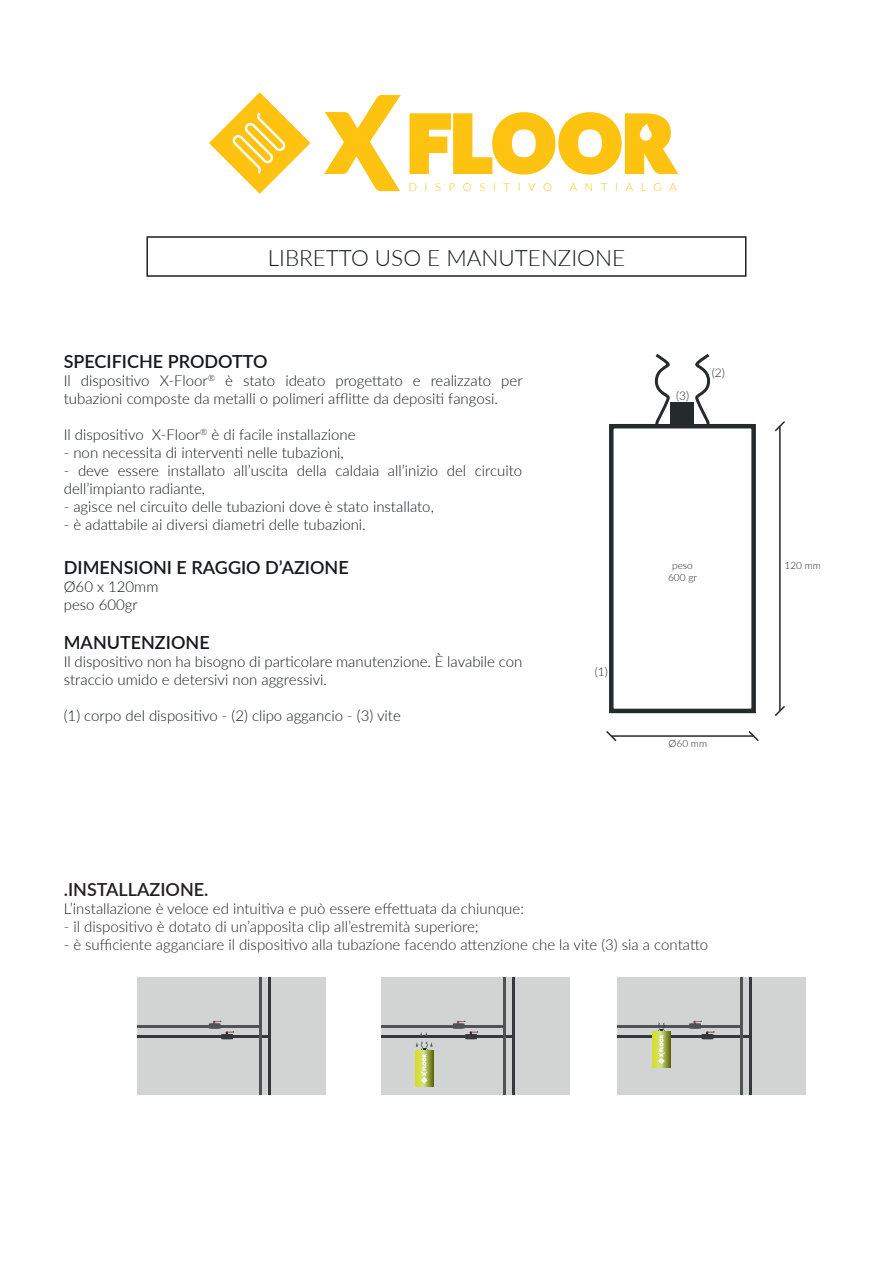
<style>
.page{position:relative;width:893px;height:1263px;background:#fff}
.page>*{position:absolute;margin:0;border:0;box-sizing:border-box;transform-origin:0 0}
.t1{font:300 22.5px "Lato";color:#15181c}
.t2{font:600 18px "Lato";color:#15181c}
.t3{font:600 18px "Lato";color:#231f20}
.t4{font:300 15px/18px "Lato";color:#15181c}
.t5{font:300 15px "Lato";color:#231f20}
.t6{font:300 12px "Lato";color:#231f20}
.t7{font:300 11.25px "Lato";letter-spacing:.68em;color:#fec210}
.t8{font:300 10.05px/12px "Lato";color:#231f20;text-align:center}
</style>
<div class="page">
<div style="left:609px;top:424px;width:147px;height:289px;border:4px solid #252a2d"></div>
<svg style="left:652px;top:353px;width:60px;height:76px"></svg>
<hr style="left:779px;top:426px;width:2px;height:285px;background:#252a2d">
<svg style="left:774px;top:421px;width:11px;height:12px"></svg>
<svg style="left:774px;top:704px;width:11px;height:12px"></svg>
<hr style="left:611px;top:735px;width:143px;height:2px;background:#252a2d">
<svg style="left:747px;top:731px;width:12px;height:11px"></svg>
<svg style="left:606px;top:731px;width:12px;height:11px"></svg>
<div style="left:137px;top:977px;width:189px;height:118px;background:#d1d4d3"></div>
<hr style="left:137px;top:1025px;width:124px;height:2px;background:#4f5356">
<hr style="left:137px;top:1035px;width:131px;height:2px;background:#34373c">
<hr style="left:268px;top:977px;width:3px;height:118px;background:#34373c">
<hr style="left:259px;top:977px;width:3px;height:118px;background:#4f5356">
<div style="left:209px;top:1023px;width:12px;height:5px;background:#4f5356"></div>
<div style="left:221px;top:1034px;width:12px;height:5px;background:#34373c"></div>
<svg style="left:213px;top:1021px;width:8px;height:3px"></svg>
<svg style="left:226px;top:1031px;width:8px;height:3px"></svg>
<div style="left:381px;top:977px;width:189px;height:118px;background:#d1d4d3"></div>
<hr style="left:381px;top:1025px;width:124px;height:2px;background:#4f5356">
<hr style="left:381px;top:1035px;width:131px;height:2px;background:#34373c">
<hr style="left:512px;top:977px;width:3px;height:118px;background:#34373c">
<hr style="left:503px;top:977px;width:3px;height:118px;background:#4f5356">
<div style="left:453px;top:1023px;width:12px;height:5px;background:#4f5356"></div>
<div style="left:465px;top:1034px;width:12px;height:5px;background:#34373c"></div>
<svg style="left:457px;top:1021px;width:8px;height:3px"></svg>
<svg style="left:470px;top:1031px;width:8px;height:3px"></svg>
<svg style="left:415px;top:1051px;width:18px;height:35px"></svg>
<div style="left:617px;top:977px;width:189px;height:118px;background:#d1d4d3"></div>
<hr style="left:617px;top:1025px;width:124px;height:2px;background:#4f5356">
<hr style="left:617px;top:1035px;width:132px;height:2px;background:#34373c">
<hr style="left:749px;top:977px;width:2px;height:118px;background:#34373c">
<hr style="left:740px;top:977px;width:2px;height:118px;background:#4f5356">
<div style="left:701px;top:1034px;width:12px;height:5px;background:#34373c;border-radius:3px"></div>
<div style="left:689px;top:1023px;width:12px;height:5px;background:#4f5356"></div>
<div style="left:702px;top:1034px;width:11px;height:5px;background:#34373c"></div>
<svg style="left:693px;top:1021px;width:9px;height:3px"></svg>
<svg style="left:706px;top:1031px;width:8px;height:3px"></svg>
<svg style="left:653px;top:1032px;width:17px;height:35px"></svg>
<svg style="left:653px;top:1022px;width:12px;height:42px"></svg>
<svg style="left:416px;top:1032px;width:17px;height:51px"></svg>
<svg style="left:324px;top:95px;width:77px;height:96px"></svg>
<svg style="left:410px;top:112px;width:268px;height:63px"></svg>
<svg style="left:209px;top:92px;width:101px;height:102px"></svg>
<div style="left:146px;top:236px;width:600px;height:41px;border:2px solid #231f20"></div>
<p class="t7" style="left:408px;top:179px;width:145px">DISPOSITIVO</p>
<p class="t7" style="left:570px;top:179px;width:108px">ANTIALGA</p>
<h1 class="t1" style="left:268px;top:242px;width:359px">LIBRETTO USO E MANUTENZIONE</h1>
<p class="t2" style="left:64px;top:349px;width:205px">SPECIFICHE PRODOTTO</p>
<p class="t4" style="left:64px;top:371px;width:460px">Il dispositivo X-Floor<sup>®</sup> è stato ideato progettato e realizzato per tubazioni composte da metalli o polimeri afflitte da depositi fangosi.</p>
<p class="t4" style="left:64px;top:425px;width:293px">Il dispositivo X-Floor<sup>®</sup> è di facile installazione</p>
<p class="t4" style="left:64px;top:443px;width:282px">- non necessita di interventi nelle tubazioni,</p>
<p class="t4" style="left:64px;top:461px;width:460px">- deve essere installato all’uscita della caldaia all’inizio del circuito dell’impianto radiante,</p>
<p class="t4" style="left:64px;top:497px;width:372px">- agisce nel circuito delle tubazioni dove è stato installato,</p>
<p class="t4" style="left:64px;top:515px;width:304px">- è adattabile ai diversi diametri delle tubazioni.</p>
<p class="t2" style="left:64px;top:554px;width:286px">DIMENSIONI E RAGGIO D’AZIONE</p>
<p class="t4" style="left:64px;top:577px;width:96px">Ø60 x 120mm peso 600gr</p>
<p class="t2" style="left:64px;top:630px;width:147px">MANUTENZIONE</p>
<p class="t4" style="left:64px;top:652px;width:460px">Il dispositivo non ha bisogno di particolare manutenzione. È lavabile con straccio umido e detersivi non aggressivi.</p>
<p class="t4" style="left:64px;top:706px;width:339px">(1) corpo del dispositivo - (2) clipo aggancio - (3) vite</p>
<p class="t6" style="left:595px;top:663px;width:15px">(1)</p>
<p class="t6" style="left:676px;top:387px;width:15px">(3)</p>
<p class="t6" style="left:712px;top:364px;width:15px">(2)</p>
<p class="t8" style="left:668px;top:559px;width:30px">peso<br>600 gr</p>
<p class="t8" style="left:669px;top:737px;width:40px">Ø60 mm</p>
<p class="t3" style="left:64px;top:876px;width:146px">.INSTALLAZIONE.</p>
<p class="t5" style="left:64px;top:898px;width:462px">L’installazione è veloce ed intuitiva e può essere effettuata da chiunque:</p>
<p class="t5" style="left:64px;top:916px;width:416px">- il dispositivo è dotato di un’apposita clip all’estremità superiore;</p>
<p class="t5" style="left:64px;top:934px;width:646px">- è sufficiente agganciare il dispositivo alla tubazione facendo attenzione che la vite (3) sia a contatto</p>
<p class="t8" style="left:784px;top:559px;width:38px">120 mm</p>
</div>
